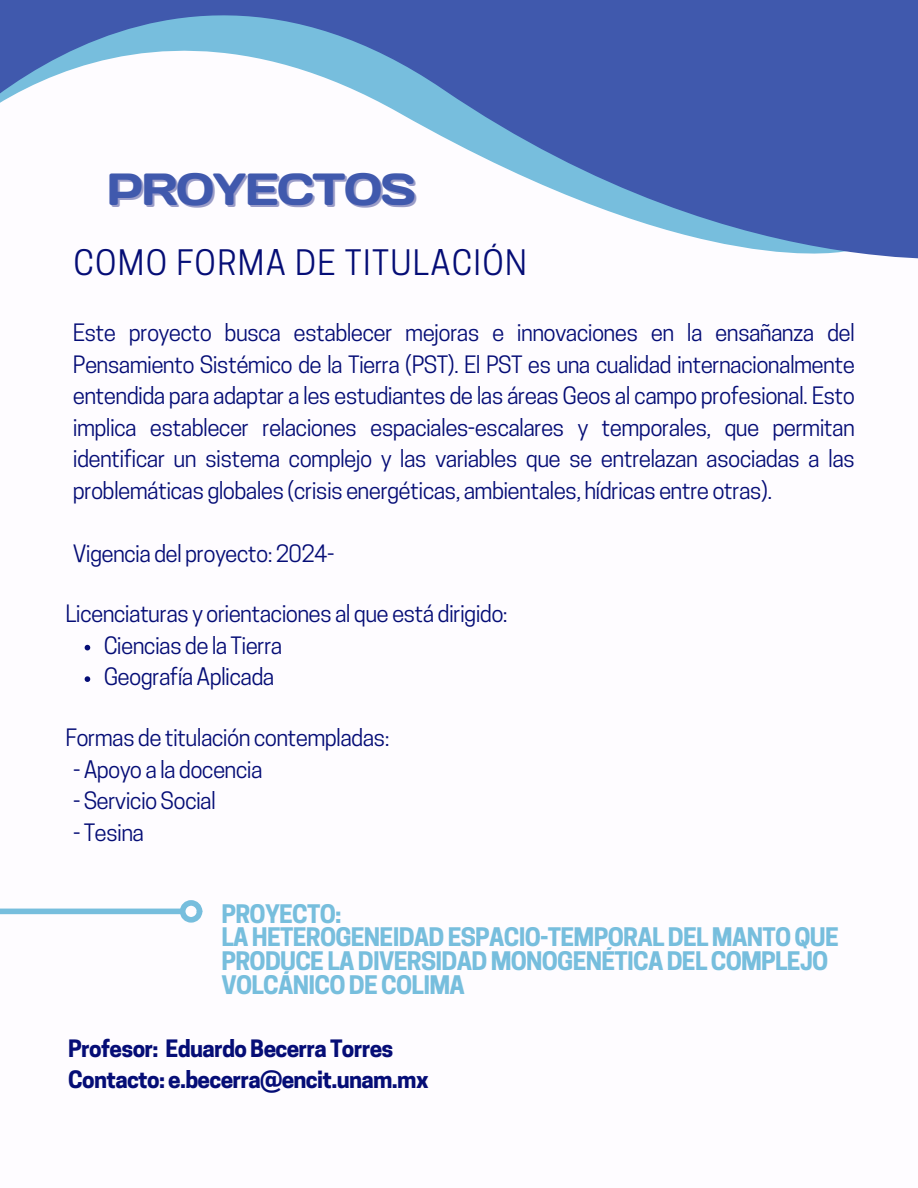
<style>
.page{position:relative;width:918px;height:1188px;background:#fff}
.page>*{position:absolute;margin:0;border:0;box-sizing:border-box;transform-origin:0 0}
.t1{font:45px "Days";letter-spacing:-.03em;color:#4059ad}
.t2{font:33px "Cooper Hewitt";letter-spacing:.04em;color:#050d76}
.t3{font:700 24px/23.7px "Cooper Hewitt";letter-spacing:-.03em;color:#77bedd}
.t4{font:22.5px/31.5px "Cooper Hewitt";letter-spacing:-.03em;color:#050d76;text-align:justify}
.t5{font:700 22.5px/31.5px "Cooper Hewitt";letter-spacing:-.03em;color:#050d76}
</style>
<div class="page">
<svg style="left:0;top:0;width:918px;height:259px"></svg>
<div style="left:0;top:909px;width:180px;height:5px;background:#77bedd"></div>
<div style="left:180px;top:900px;width:22px;height:23px;border:6px solid #77bedd;border-radius:50%"></div>
<svg style="left:85px;top:645px;width:5px;height:5px"></svg>
<svg style="left:85px;top:676px;width:5px;height:6px"></svg>
<h3 class="t1" style="left:106px;top:160px;width:311px">PROYECTOS</h3>
<h1 class="t2" style="left:73px;top:250px;width:455px">COMO FORMA DE TITULACIÓN</h1>
<h2 class="t4" style="left:73px;top:320px;width:784px">Este proyecto busca establecer mejoras e innovaciones en la ensañanza del Pensamiento Sistémico de la Tierra (PST). El PST es una cualidad internacionalmente entendida para adaptar a les estudiantes de las áreas Geos al campo profesional. Esto implica establecer relaciones espaciales-escalares y temporales, que permitan identificar un sistema complejo y las variables que se entrelazan asociadas a las problemáticas globales (crisis energéticas, ambientales, hídricas entre otras).</h2>
<h4 class="t4" style="left:73px;top:540px;width:263px">Vigencia del proyecto: 2024-</h4>
<h4 class="t4" style="left:66px;top:601px;width:444px">Licenciaturas y orientaciones al que está dirigido:</h4>
<p class="t4" style="left:104px;top:632px;width:180px">Ciencias de la Tierra</p>
<p class="t4" style="left:104px;top:664px;width:172px">Geografía Aplicada</p>
<h4 class="t4" style="left:66px;top:725px;width:326px">Formas de titulación contempladas:</h4>
<h4 class="t4" style="left:73px;top:756px;width:191px">- Apoyo a la docencia</h4>
<h4 class="t4" style="left:73px;top:788px;width:144px">- Servicio Social</h4>
<h4 class="t4" style="left:73px;top:819px;width:73px">- Tesina</h4>
<p class="t3" style="left:221px;top:905px;width:619px">PROYECTO:<br>LA HETEROGENEIDAD ESPACIO-TEMPORAL DEL MANTO QUE<br>PRODUCE LA DIVERSIDAD MONOGENÉTICA DEL COMPLEJO<br>VOLCÁNICO DE COLIMA</p>
<h4 class="t5" style="left:68px;top:1035px;width:362px">Profesor: Eduardo Becerra Torres<br>Contacto: e.becerra@encit.unam.mx</h4>
</div>
